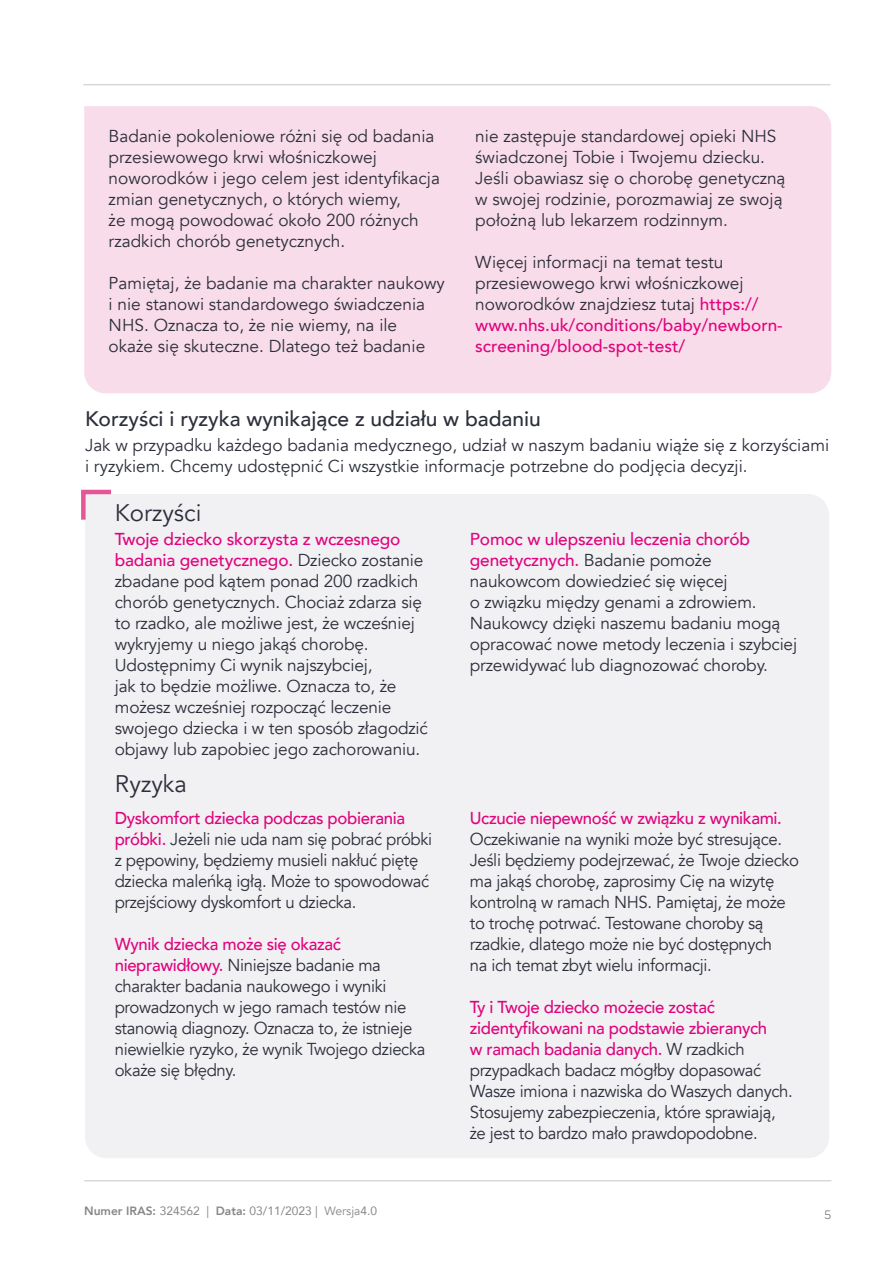
<style>
.page{position:relative;width:893px;height:1263px;background:#fff}
.page>*{position:absolute;margin:0;border:0;box-sizing:border-box;transform-origin:0 0}
.Subtitle{font:24px "Avenir";color:#2c2f3b}
.Subtitle-2{font:500 21px "Avenir";color:#2c2f3b}
.Body_copy{font:17.25px/21px "Avenir";letter-spacing:-.01em;color:#2c2f3b}
.t1{font:12px "Avenir";color:#878787}
.t2{font:300 12px "Gotham";color:#575756}
.s1{font-weight:500;color:#df057d}
.s2{font-weight:500;color:#df047d}
.s3{font-weight:800}
.s4{font-style:inherit}
</style>
<div class="page">
<hr style="left:84px;top:1180px;width:747px;height:1px;background:#c6c6c6">
<div style="left:84px;top:106px;width:747px;height:287px;background:#f9dcea"></div>
<hr style="left:83px;top:84px;width:747px;height:1px;background:#c6c6c6">
<div style="left:85px;top:494px;width:744px;height:664px;background:#f1f0f3"></div>
<svg style="left:81px;top:489px;width:35px;height:35px"></svg>
<p class="Body_copy" style="left:109px;top:125px;width:333px">Badanie pokoleniowe różni się od badania przesiewowego krwi włośniczkowej noworodków i jego celem jest identyfikacja zmian genetycznych, o których wiemy,<br>że mogą powodować około 200 różnych rzadkich chorób genetycznych.</p>
<p class="Body_copy" style="left:109px;top:272px;width:338px">Pamiętaj, że badanie ma charakter naukowy i nie stanowi standardowego świadczenia NHS. Oznacza to, że nie wiemy, na ile okaże się skuteczne. Dlatego też badanie</p>
<p class="Body_copy" style="left:475px;top:125px;width:303px">nie zastępuje standardowej opieki NHS świadczonej Tobie i Twojemu dziecku.</p>
<p class="Body_copy" style="left:475px;top:167px;width:312px">Jeśli obawiasz się o chorobę genetyczną w swojej rodzinie, porozmawiaj ze swoją położną lub lekarzem rodzinnym.</p>
<p class="Body_copy" style="left:475px;top:251px;width:309px">Więcej informacji na temat testu przesiewowego krwi włośniczkowej noworodków znajdziesz tutaj <span class="s1">https:// www.nhs.uk/conditions/baby/newborn&shy;screening/blood-spot-test/</span></p>
<p class="Subtitle-2" style="left:85px;top:400px;width:457px">Korzyści i ryzyka wynikające z udziału w badaniu</p>
<p class="Body_copy" style="left:85px;top:435px;width:746px">Jak w przypadku każdego badania medycznego, udział w naszym badaniu wiąże się z korzyściami i ryzykiem. Chcemy udostępnić Ci wszystkie informacje potrzebne do podjęcia decyzji.</p>
<p class="Subtitle" style="left:115px;top:498px;width:88px">Korzyści</p>
<p class="Body_copy" style="left:115px;top:529px;width:315px"><span class="s2">Twoje dziecko skorzysta z wczesnego badania genetycznego.</span> Dziecko zostanie zbadane pod kątem ponad 200 rzadkich chorób genetycznych. Chociaż zdarza się to rzadko, ale możliwe jest, że wcześniej wykryjemy u niego jakąś chorobę.<br>Udostępnimy Ci wynik najszybciej,<br>jak to będzie możliwe. Oznacza to, że możesz wcześniej rozpocząć leczenie swojego dziecka i w ten sposób złagodzić objawy lub zapobiec jego zachorowaniu.</p>
<p class="Body_copy" style="left:470px;top:529px;width:329px"><span class="s2">Pomoc w ulepszeniu leczenia chorób genetycznych.</span> Badanie pomoże naukowcom dowiedzieć się więcej<br>o związku między genami a zdrowiem.<br>Naukowcy dzięki naszemu badaniu mogą opracować nowe metody leczenia i szybciej przewidywać lub diagnozować choroby.</p>
<p class="Subtitle" style="left:115px;top:770px;width:74px">Ryzyka</p>
<p class="Body_copy" style="left:115px;top:808px;width:319px"><span class="s2">Dyskomfort dziecka podczas pobierania próbki.</span> Jeżeli nie uda nam się pobrać próbki z pępowiny, będziemy musieli nakłuć piętę dziecka maleńką igłą. Może to spowodować przejściowy dyskomfort u dziecka.</p>
<p class="Body_copy" style="left:115px;top:934px;width:312px"><span class="s2">Wynik dziecka może się okazać nieprawidłowy.</span> Niniejsze badanie ma charakter badania naukowego i wyniki prowadzonych w jego ramach testów nie stanowią diagnozy. Oznacza to, że istnieje niewielkie ryzyko, że wynik Twojego dziecka okaże się błędny.</p>
<p class="Body_copy" style="left:470px;top:808px;width:331px"><span class="s2">Uczucie niepewność w związku z wynikami.<br></span>Oczekiwanie na wyniki może być stresujące.<br>Jeśli będziemy podejrzewać, że Twoje dziecko ma jakąś chorobę, zaprosimy Cię na wizytę kontrolną w ramach NHS. Pamiętaj, że może to trochę potrwać. Testowane choroby są rzadkie, dlatego może nie być dostępnych</p>
<p class="Body_copy" style="left:470px;top:955px;width:244px">na ich temat zbyt wielu informacji.</p>
<p class="Body_copy" style="left:470px;top:997px;width:324px"><span class="s2">Ty i Twoje dziecko możecie zostać zidentyfikowani na podstawie zbieranych<br>w ramach badania danych.</span> W rzadkich przypadkach badacz mógłby dopasować Wasze imiona i nazwiska do Waszych danych.<br>Stosujemy zabezpieczenia, które sprawiają, że jest to bardzo mało prawdopodobne.</p>
<p class="t1" style="left:84px;top:1202px;width:294px"><span class="s3">Numer IRAS:</span> 324562 | <span class="s3">Data:</span> 03/11/2023 | <span class="s4">Wersja</span>4.0</p>
<p class="t2" style="left:824px;top:1208px;width:9px">5</p>
</div>
